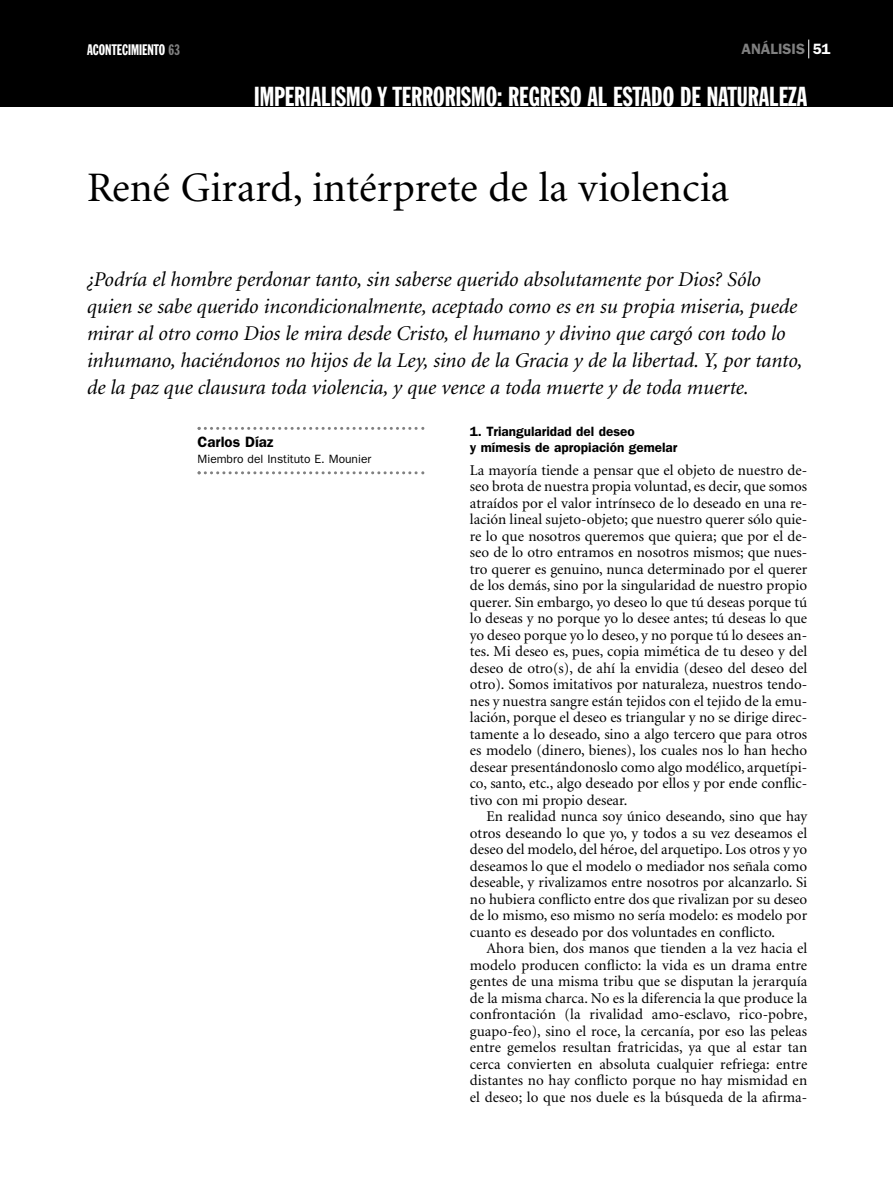
<style>
.page{position:relative;width:893px;height:1190px;background:#fff}
.page>*{position:absolute;margin:0;border:0;box-sizing:border-box;transform-origin:0 0}
.t1{font:42px "Minion";color:#000}
.t2{font:27px "Franklin Gothic Extra Cond";color:#fff}
.t3{font:italic 21px/27px "Minion";letter-spacing:-.005em;color:#000}
.t4{font:15px/16.5px "Minion";color:#000;text-align:justify}
.t5{font:15px "Franklin Gothic Extra Cond";color:#fff}
.t6{font:600 15px "Franklin Gothic";color:#808080}
.t7{font:600 15px "Franklin Gothic";color:#000}
.t8{font:600 13.5px/16.5px "Franklin Gothic";color:#000}
.t9{font:12px "Franklin Gothic";color:#000}
.s1{color:#808080}
.s2{color:#fff}
</style>
<div class="page">
<div style="left:0;top:0;width:892px;height:106px;background:#000"></div>
<svg style="left:808px;top:40px;width:1px;height:18px"></svg>
<svg style="left:198px;top:427px;width:226px;height:3px"></svg>
<svg style="left:198px;top:471px;width:226px;height:3px"></svg>
<p class="t5" style="left:87px;top:44px;width:94px">ACONTECIMIENTO <span class="s1">63</span></p>
<p class="t6" style="left:741px;top:44px;width:90px">ANÁLISIS <span class="s2">51</span></p>
<h2 class="t2" style="left:254px;top:87px;width:554px">IMPERIALISMO Y TERRORISMO: REGRESO AL ESTADO DE NATURALEZA</h2>
<h1 class="t1" style="left:87px;top:172px;width:643px">René Girard, intérprete de la violencia</h1>
<p class="t3" style="left:87px;top:268px;width:716px">¿Podría el hombre perdonar tanto, sin saberse querido absolutamente por Dios? Sólo quien se sabe querido incondicionalmente, aceptado como es en su propia miseria, puede mirar al otro como Dios le mira desde Cristo, el humano y divino que cargó con todo lo inhumano, haciéndonos no hijos de la Ley, sino de la Gracia y de la libertad. Y, por tanto, de la paz que clausura toda violencia, y que vence a toda muerte y de toda muerte.</p>
<p class="t7" style="left:198px;top:436px;width:77px">Carlos Díaz</p>
<p class="t9" style="left:198px;top:454px;width:175px">Miembro del Instituto E. Mounier</p>
<p class="t8" style="left:470px;top:424px;width:209px">1. Triangularidad del deseo<br>y mímesis de apropiación gemelar</p>
<p class="t4" style="left:470px;top:463px;width:339px">La mayoría tiende a pensar que el objeto de nuestro de&shy;seo brota de nuestra propia voluntad, es decir, que somos atraídos por el valor intrínseco de lo deseado en una re&shy;lación lineal sujeto-objeto; que nuestro querer sólo quie&shy;re lo que nosotros queremos que quiera; que por el de&shy;seo de lo otro entramos en nosotros mismos; que nues&shy;tro querer es genuino, nunca determinado por el querer de los demás, sino por la singularidad de nuestro propio querer. Sin embargo, yo deseo lo que tú deseas porque tú lo deseas y no porque yo lo desee antes; tú deseas lo que yo deseo porque yo lo deseo, y no porque tú lo desees an&shy;tes. Mi deseo es, pues, copia mimética de tu deseo y del deseo de otro(s), de ahí la envidia (deseo del deseo del otro). Somos imitativos por naturaleza, nuestros tendo&shy;nes y nuestra sangre están tejidos con el tejido de la emu&shy;lación, porque el deseo es triangular y no se dirige direc&shy;tamente a lo deseado, sino a algo tercero que para otros es modelo (dinero, bienes), los cuales nos lo han hecho desear presentándonoslo como algo modélico, arquetípi&shy;co, santo, etc., algo deseado por ellos y por ende conflic&shy;tivo con mi propio desear.</p>
<p class="t4" style="left:470px;top:809px;width:339px;text-indent:16px">En realidad nunca soy único deseando, sino que hay otros deseando lo que yo, y todos a su vez deseamos el deseo del modelo, del héroe, del arquetipo. Los otros y yo deseamos lo que el modelo o mediador nos señala como deseable, y rivalizamos entre nosotros por alcanzarlo. Si no hubiera conflicto entre dos que rivalizan por su deseo de lo mismo, eso mismo no sería modelo: es modelo por cuanto es deseado por dos voluntades en conflicto.</p>
<p class="t4" style="left:470px;top:941px;width:339px;text-indent:16px">Ahora bien, dos manos que tienden a la vez hacia el modelo producen conflicto: la vida es un drama entre gentes de una misma tribu que se disputan la jerarquía de la misma charca. No es la diferencia la que produce la confrontación (la rivalidad amo-esclavo, rico-pobre, guapo-feo), sino el roce, la cercanía, por eso las peleas entre gemelos resultan fratricidas, ya que al estar tan cerca convierten en absoluta cualquier refriega: entre distantes no hay conflicto porque no hay mismidad en el deseo; lo que nos duele es la búsqueda de la afirma-</p>
</div>
